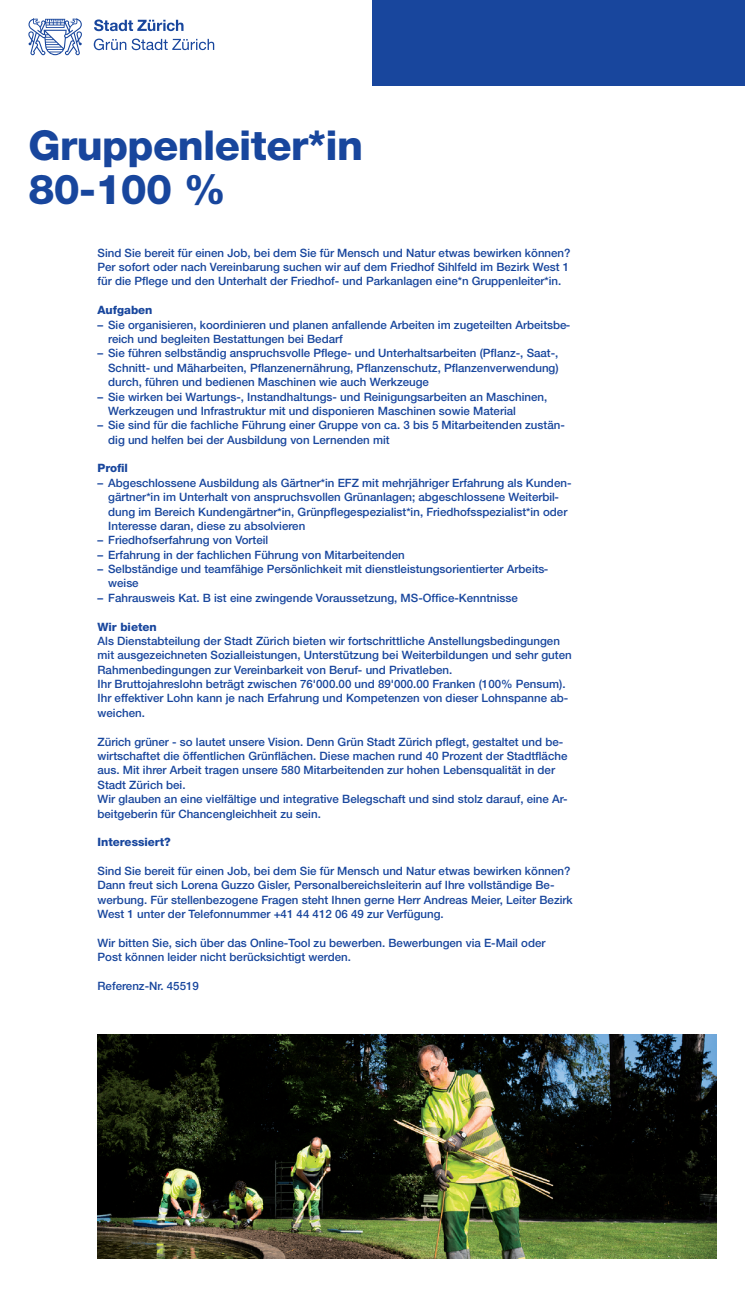
<style>
.page{position:relative;width:745px;height:1294px;background:#fff}
.page>*{position:absolute;margin:0;border:0;box-sizing:border-box;transform-origin:0 0}
.t1{font:800 41.25px/43.8px "Helvetica Neue LT Com";letter-spacing:-.015em;color:#18469d}
.t2{font:500 11.5px/14.4px "Helvetica Neue LT Com";color:#18469d}
.t3{font:800 11.5px "Helvetica Neue LT Com";color:#18469d}
</style>
<div class="page">
<img style="left:97px;top:1034px;width:619px;height:224px">
<div style="left:372px;top:0;width:372px;height:85px;background:#18469d"></div>
<svg style="left:94px;top:39px;width:120px;height:11px"></svg>
<svg style="left:94px;top:19px;width:89px;height:12px"></svg>
<svg style="left:28px;top:18px;width:54px;height:37px"></svg>
<h1 class="t1" style="left:28px;top:124px;width:336px">Gruppenleiter*in<br>80-100 %</h1>
<p class="t2" style="left:97px;top:245px;width:474px;text-align:justify">Sind Sie bereit für einen Job, bei dem Sie für Mensch und Natur etwas bewirken können?<br>Per sofort oder nach Vereinbarung suchen wir auf dem Friedhof Sihlfeld im Bezirk West 1 für die Pflege und den Unterhalt der Friedhof- und Parkanlagen eine*n Gruppenleiter*in.</p>
<p class="t3" style="left:97px;top:303px;width:56px">Aufgaben</p>
<p class="t2" style="left:108px;top:317px;width:463px;text-indent:-11px">– Sie organisieren, koordinieren und planen anfallende Arbeiten im zugeteilten Arbeitsbe&shy;reich und begleiten Bestattungen bei Bedarf</p>
<p class="t2" style="left:108px;top:346px;width:451px;text-align:justify;text-indent:-11px">– Sie führen selbständig anspruchsvolle Pflege- und Unterhaltsarbeiten (Pflanz-, Saat-, Schnitt- und Mäharbeiten, Pflanzenernährung, Pflanzenschutz, Pflanzenverwendung) durch, führen und bedienen Maschinen wie auch Werkzeuge</p>
<p class="t2" style="left:108px;top:389px;width:440px;text-indent:-11px">– Sie wirken bei Wartungs-, Instandhaltungs- und Reinigungsarbeiten an Maschinen,<br>Werkzeugen und Infrastruktur mit und disponieren Maschinen sowie Material</p>
<p class="t2" style="left:108px;top:418px;width:458px;text-indent:-11px">– Sie sind für die fachliche Führung einer Gruppe von ca. 3 bis 5 Mitarbeitenden zustän&shy;dig und helfen bei der Ausbildung von Lernenden mit</p>
<p class="t3" style="left:97px;top:461px;width:32px">Profil</p>
<p class="t2" style="left:108px;top:475px;width:464px;text-indent:-11px">– Abgeschlossene Ausbildung als Gärtner*in EFZ mit mehrjähriger Erfahrung als Kunden&shy;gärtner*in im Unterhalt von anspruchsvollen Grünanlagen; abgeschlossene Weiterbil&shy;dung im Bereich Kundengärtner*in, Grünpflegespezialist*in, Friedhofsspezialist*in oder Interesse daran, diese zu absolvieren</p>
<p class="t2" style="left:97px;top:533px;width:172px">– Friedhofserfahrung von Vorteil</p>
<p class="t2" style="left:97px;top:547px;width:308px">– Erfahrung in der fachlichen Führung von Mitarbeitenden</p>
<p class="t2" style="left:108px;top:561px;width:441px;text-indent:-11px">– Selbständige und teamfähige Persönlichkeit mit dienstleistungsorientierter Arbeits&shy;weise</p>
<p class="t2" style="left:97px;top:590px;width:421px">– Fahrausweis Kat. B ist eine zwingende Voraussetzung, MS-Office-Kenntnisse</p>
<p class="t3" style="left:97px;top:619px;width:61px">Wir bieten</p>
<p class="t2" style="left:97px;top:633px;width:475px">Als Dienstabteilung der Stadt Zürich bieten wir fortschrittliche Anstellungsbedingungen mit ausgezeichneten Sozialleistungen, Unterstützung bei Weiterbildungen und sehr guten Rahmenbedingungen zur Vereinbarkeit von Beruf- und Privatleben.<br>Ihr Bruttojahreslohn beträgt zwischen 76'000.00 und 89'000.00 Franken (100% Pensum).<br>Ihr effektiver Lohn kann je nach Erfahrung und Kompetenzen von dieser Lohnspanne ab&shy;weichen.</p>
<p class="t2" style="left:97px;top:734px;width:471px">Zürich grüner - so lautet unsere Vision. Denn Grün Stadt Zürich pflegt, gestaltet und be&shy;wirtschaftet die öffentlichen Grünflächen. Diese machen rund 40 Prozent der Stadtfläche aus. Mit ihrer Arbeit tragen unsere 580 Mitarbeitenden zur hohen Lebensqualität in der Stadt Zürich bei.<br>Wir glauben an eine vielfältige und integrative Belegschaft und sind stolz darauf, eine Ar&shy;beitgeberin für Chancengleichheit zu sein.</p>
<p class="t3" style="left:97px;top:835px;width:75px">Interessiert?</p>
<p class="t2" style="left:97px;top:863px;width:476px">Sind Sie bereit für einen Job, bei dem Sie für Mensch und Natur etwas bewirken können?<br>Dann freut sich Lorena Guzzo Gisler, Personalbereichsleiterin auf Ihre vollständige Be&shy;werbung. Für stellenbezogene Fragen steht Ihnen gerne Herr Andreas Meier, Leiter Bezirk West 1 unter der Telefonnummer +41 44 412 06 49 zur Verfügung.</p>
<p class="t2" style="left:97px;top:935px;width:449px">Wir bitten Sie, sich über das Online-Tool zu bewerben. Bewerbungen via E-Mail oder<br>Post können leider nicht berücksichtigt werden.</p>
<p class="t2" style="left:97px;top:978px;width:103px">Referenz-Nr. 45519</p>
</div>
